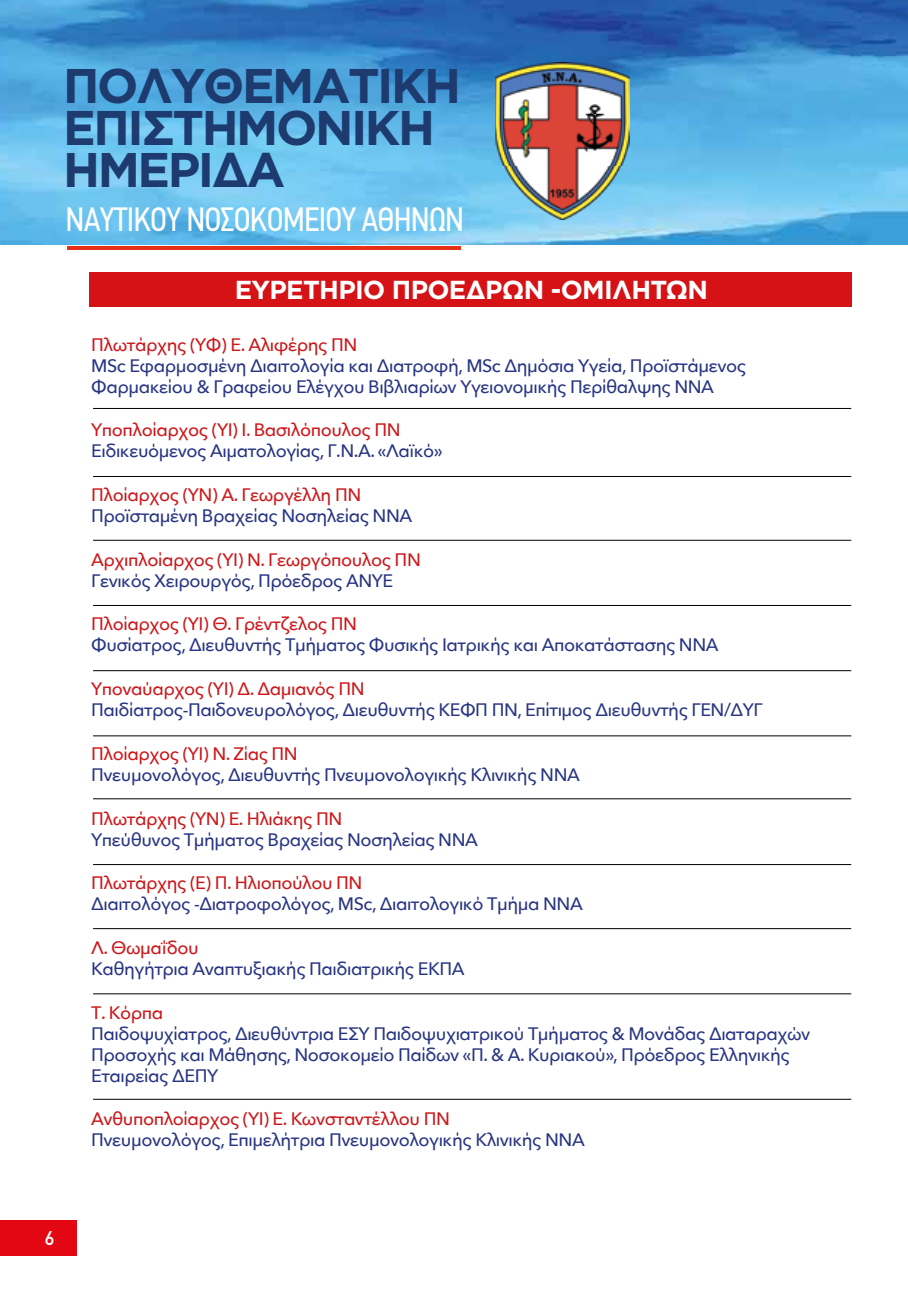
<style>
.page{position:relative;width:908px;height:1304px;background:#fff}
.page>*{position:absolute;margin:0;border:0;box-sizing:border-box;transform-origin:0 0}
.t1{font:700 48.6px/42.2px "Gotham Greek";letter-spacing:-.05em;color:#1d3b6e}
.t2{font:34px "PF Din Text Condensed";letter-spacing:-.025em;color:#fff}
.t3{font:700 26px "Gotham Greek";letter-spacing:-.025em;color:#fff}
.t4{font:500 20px "PF Din Text";color:#fff}
.t5{font:500 18px/21px "Avenir Next";letter-spacing:-.025em;color:#283583}
.t6{font:500 18px "Avenir Next";letter-spacing:-.025em;color:#cd171a}
</style>
<div class="page">
<img style="left:0;top:0;width:907px;height:245px">
<hr style="left:67px;top:246px;width:393px;height:3px;background:#e63015">
<img style="left:495px;top:63px;width:134px;height:156px">
<div style="left:0;top:1220px;width:77px;height:36px;background:#e30613"></div>
<div style="left:89px;top:273px;width:762px;height:34px;background:#d51317"></div>
<hr style="left:93px;top:540px;width:757px;height:1px;background:#000">
<hr style="left:93px;top:605px;width:757px;height:1px;background:#000">
<hr style="left:93px;top:670px;width:757px;height:1px;background:#000">
<hr style="left:93px;top:736px;width:757px;height:1px;background:#000">
<hr style="left:93px;top:476px;width:757px;height:1px;background:#000">
<hr style="left:93px;top:408px;width:757px;height:1px;background:#000">
<hr style="left:93px;top:798px;width:757px;height:1px;background:#000">
<hr style="left:93px;top:864px;width:757px;height:1px;background:#000">
<hr style="left:93px;top:928px;width:757px;height:1px;background:#000">
<hr style="left:93px;top:993px;width:757px;height:1px;background:#000">
<hr style="left:93px;top:1099px;width:757px;height:1px;background:#000">
<h1 class="t1" style="left:63px;top:63px;width:399px">ΠΟΛΥΘΕΜΑΤΙΚΗ<br>ΕΠΙΣΤΗΜΟΝΙΚΗ<br>ΗΜΕΡΙΔΑ</h1>
<h2 class="t2" style="left:66px;top:200px;width:400px">ΝΑΥΤΙΚΟΥ ΝΟΣΟΚΟΜΕΙΟΥ ΑΘΗΝΩΝ</h2>
<h3 class="t3" style="left:235px;top:275px;width:474px">ΕΥΡΕΤΗΡΙΟ ΠΡΟΕΔΡΩΝ -ΟΜΙΛΗΤΩΝ</h3>
<p class="t6" style="left:91px;top:329px;width:267px">Πλωτάρχης (ΥΦ) Ε. Αλιφέρης ΠΝ</p>
<p class="t5" style="left:91px;top:354px;width:656px">MSc Εφαρμοσμένη Διαιτολογία και Διατροφή, MSc Δημόσια Υγεία, Προϊστάμενος<br>Φαρμακείου &amp; Γραφείου Ελέγχου Βιβλιαρίων Υγειονομικής Περίθαλψης ΝΝΑ</p>
<p class="t6" style="left:91px;top:415px;width:311px">Υποπλοίαρχος (ΥΙ) Ι. Βασιλόπουλος ΠΝ</p>
<p class="t5" style="left:91px;top:440px;width:353px">Ειδικευόμενος Αιματολογίας, Γ.Ν.Α. «Λαϊκό»</p>
<p class="t6" style="left:91px;top:479px;width:271px">Πλοίαρχος (ΥΝ) Α. Γεωργέλλη ΠΝ</p>
<p class="t5" style="left:91px;top:505px;width:322px">Προϊσταμένη Βραχείας Νοσηλείας ΝΝΑ</p>
<p class="t6" style="left:91px;top:544px;width:331px">Αρχιπλοίαρχος (ΥΙ) Ν. Γεωργόπουλος ΠΝ</p>
<p class="t5" style="left:91px;top:569px;width:303px">Γενικός Χειρουργός, Πρόεδρος ΑΝΥΕ</p>
<p class="t6" style="left:91px;top:609px;width:267px">Πλοίαρχος (ΥΙ) Θ. Γρέντζελος ΠΝ</p>
<p class="t5" style="left:91px;top:634px;width:628px">Φυσίατρος, Διευθυντής Τμήματος Φυσικής Ιατρικής και Αποκατάστασης ΝΝΑ</p>
<p class="t6" style="left:91px;top:674px;width:275px">Υποναύαρχος (ΥΙ) Δ. Δαμιανός ΠΝ</p>
<p class="t5" style="left:91px;top:699px;width:672px">Παιδίατρος-Παιδονευρολόγος, Διευθυντής ΚΕΦΠ ΠΝ, Επίτιμος Διευθυντής ΓΕΝ/ΔΥΓ</p>
<p class="t6" style="left:91px;top:738px;width:208px">Πλοίαρχος (ΥΙ) Ν. Ζίας ΠΝ</p>
<p class="t5" style="left:91px;top:763px;width:490px">Πνευμονολόγος, Διευθυντής Πνευμονολογικής Κλινικής ΝΝΑ</p>
<p class="t6" style="left:91px;top:803px;width:252px">Πλωτάρχης (ΥΝ) Ε. Ηλιάκης ΠΝ</p>
<p class="t5" style="left:91px;top:828px;width:388px">Υπεύθυνος Τμήματος Βραχείας Νοσηλείας ΝΝΑ</p>
<p class="t6" style="left:91px;top:868px;width:273px">Πλωτάρχης (Ε) Π. Ηλιοπούλου ΠΝ</p>
<p class="t5" style="left:91px;top:893px;width:493px">Διαιτολόγος -Διατροφολόγος, MSc, Διαιτολογικό Τμήμα ΝΝΑ</p>
<p class="t6" style="left:91px;top:932px;width:109px">Λ. Θωμαΐδου</p>
<p class="t5" style="left:91px;top:958px;width:374px">Καθηγήτρια Αναπτυξιακής Παιδιατρικής ΕΚΠΑ</p>
<p class="t6" style="left:91px;top:997px;width:73px">Τ. Κόρπα</p>
<p class="t5" style="left:91px;top:1022px;width:720px">Παιδοψυχίατρος, Διευθύντρια ΕΣΥ Παιδοψυχιατρικού Τμήματος &amp; Μονάδας Διαταραχών<br>Προσοχής και Μάθησης, Νοσοκομείο Παίδων «Π. &amp; Α. Κυριακού», Πρόεδρος Ελληνικής<br>Εταιρείας ΔΕΠΥ</p>
<p class="t6" style="left:91px;top:1104px;width:360px">Ανθυποπλοίαρχος (ΥΙ) Ε. Κωνσταντέλλου ΠΝ</p>
<p class="t5" style="left:91px;top:1129px;width:495px">Πνευμονολόγος, Επιμελήτρια Πνευμονολογικής Κλινικής ΝΝΑ</p>
<p class="t4" style="left:45px;top:1227px;width:11px">6</p>
</div>
